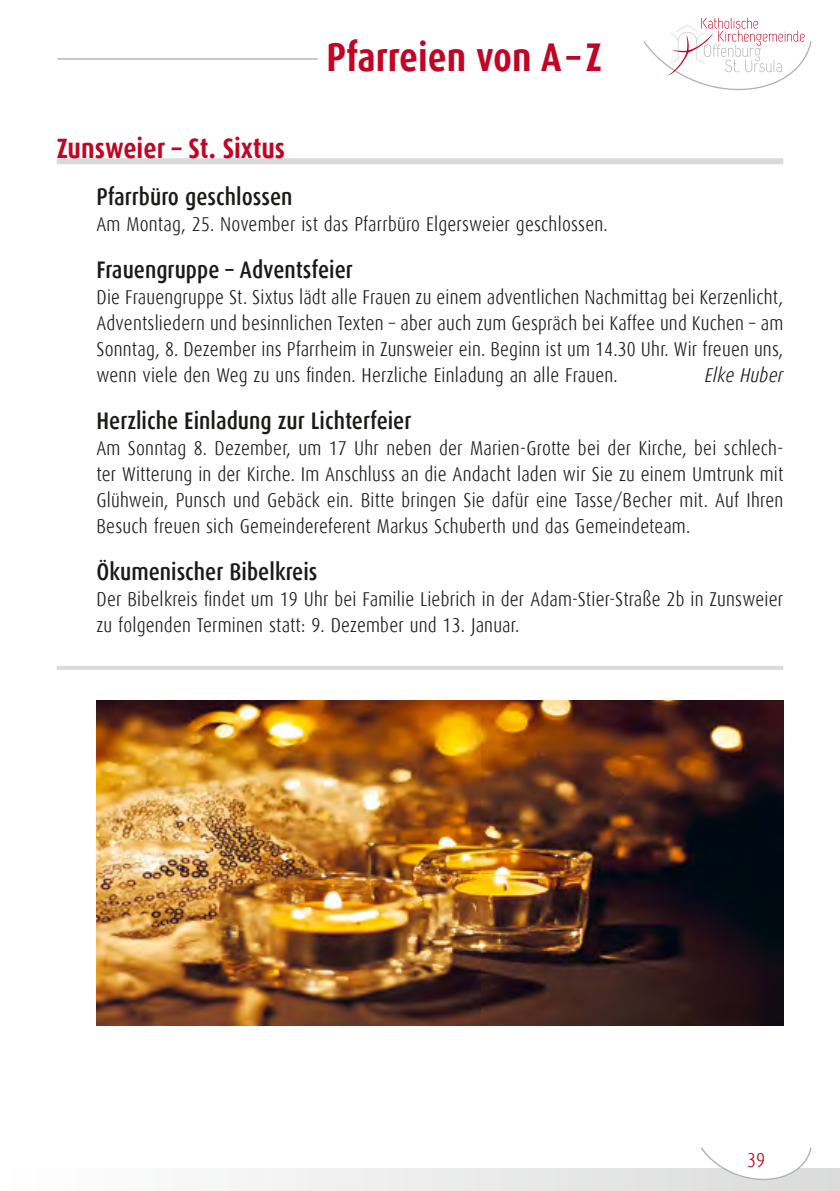
<style>
.page{position:relative;width:840px;height:1191px;background:#fff}
.page>*{position:absolute;margin:0;border:0;box-sizing:border-box;transform-origin:0 0}
.Hauptrubrik_KOPF_rec{font:700 40px "Dax Condensed";color:#c10524}
.Rubrik{font:700 28px "Dax Condensed";color:#c10524}
.Unterrubrik_7mm_Einz{font:500 24px "Dax Condensed";color:#1a1a18}
.Grundtext_ohne_Absta{font:300 20px/26px "Dax Condensed";letter-spacing:.01em;color:#1a1a18;text-align:justify}
.Grundtext_ohne_Absta-2{font:italic 300 20px "Dax Condensed";letter-spacing:.01em;color:#1a1a18}
.t1{font:300 20px "Dax Condensed";color:#c10524}
</style>
<div class="page">
<hr style="left:57px;top:58px;width:543px;height:2px;background:#b1b2b3">
<div style="left:0;top:1168px;width:839px;height:23px;background:linear-gradient(to right,#fff,#dbdbdb)"></div>
<svg style="left:699px;top:1147px;width:113px;height:40px"></svg>
<svg style="left:643px;top:18px;width:169px;height:73px"></svg>
<div style="left:57px;top:158px;width:725px;height:6px;background:#dadada"></div>
<hr style="left:57px;top:666px;width:725px;height:4px;background:#dadada">
<img style="left:96px;top:701px;width:686px;height:325px">
<svg style="left:303px;top:58px;width:297px;height:2px"></svg>
<p class="Hauptrubrik_KOPF_rec" style="left:326px;top:35px;width:276px">Pfarreien von A–Z</p>
<p class="Rubrik" style="left:57px;top:133px;width:230px">Zunsweier – St. Sixtus</p>
<p class="Unterrubrik_7mm_Einz" style="left:96px;top:184px;width:197px">Pfarrbüro geschlossen</p>
<p class="Grundtext_ohne_Absta" style="left:96px;top:212px;width:512px">Am Montag, 25. November ist das Pfarrbüro Elgersweier geschlossen.</p>
<p class="Unterrubrik_7mm_Einz" style="left:96px;top:257px;width:258px">Frauengruppe – Adventsfeier</p>
<p class="Grundtext_ohne_Absta" style="left:96px;top:285px;width:688px">Die Frauengruppe St. Sixtus lädt alle Frauen zu einem adventlichen Nachmittag bei Kerzenlicht, Adventsliedern und besinnlichen Texten – aber auch zum Gespräch bei Kaffee und Kuchen – am Sonntag, 8. Dezember ins Pfarrheim in Zunsweier ein. Beginn ist um 14.30 Uhr. Wir freuen uns, wenn viele den Weg zu uns finden. Herzliche Einladung an alle Frauen.</p>
<p class="Grundtext_ohne_Absta-2" style="left:704px;top:364px;width:80px">Elke Huber</p>
<p class="Unterrubrik_7mm_Einz" style="left:96px;top:408px;width:316px">Herzliche Einladung zur Lichterfeier</p>
<p class="Grundtext_ohne_Absta" style="left:96px;top:436px;width:688px">Am Sonntag 8. Dezember, um 17 Uhr neben der Marien-Grotte bei der Kirche, bei schlech&shy;ter Witterung in der Kirche. Im Anschluss an die Andacht laden wir Sie zu einem Umtrunk mit Glühwein, Punsch und Gebäck ein. Bitte bringen Sie dafür eine Tasse/Becher mit. Auf Ihren Besuch freuen sich Gemeindereferent Markus Schuberth und das Gemeindeteam.</p>
<p class="Unterrubrik_7mm_Einz" style="left:96px;top:559px;width:222px">Ökumenischer Bibelkreis</p>
<p class="Grundtext_ohne_Absta" style="left:96px;top:587px;width:687px">Der Bibelkreis findet um 19 Uhr bei Familie Liebrich in der Adam-Stier-Straße 2b in Zunsweier zu folgenden Terminen statt: 9. Dezember und 13. Januar.</p>
<p class="t1" style="left:746px;top:1148px;width:19px">39</p>
</div>
